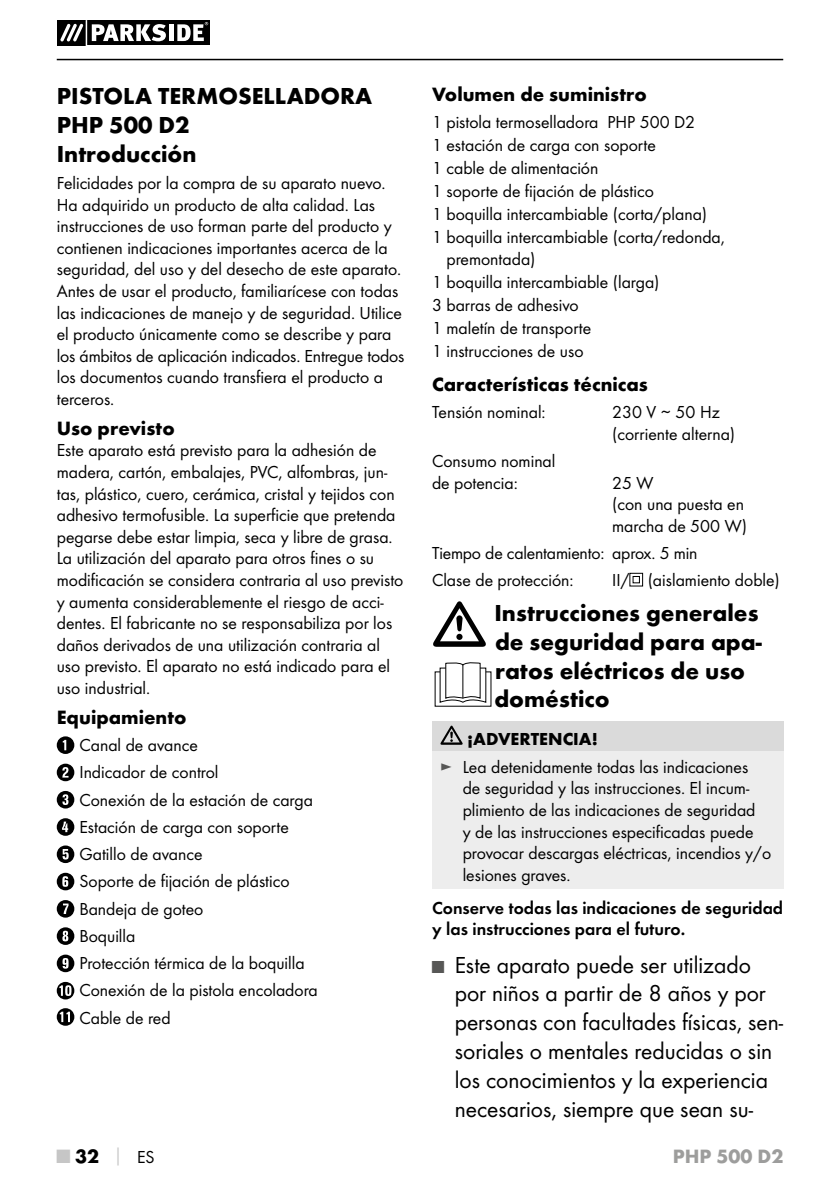
<style>
.page{position:relative;width:840px;height:1191px;background:#fff}
.page>*{position:absolute;margin:0;border:0;box-sizing:border-box;transform-origin:0 0}
.t1{font:24px/28.8px "Futura Boo";color:#000}
.t2{font:700 24px/28.8px "Futura";color:#000}
.t3{font:700 20px "Futura";color:#000}
.t4{font:700 20px "Futura";color:#9d9d9c}
.t5{font:18px/21.6px "Futura Boo";color:#000}
.t6{font:18px/21.6px "Futura Dem";color:#000}
.t7{font:700 18px "Futura";color:#000}
.s1{color:#575756}
.s2{font-size:18px;color:#575756}
.s3{color:#c6c6c6}
.s4{font-size:18px;color:#c6c6c6}
.s5{font-family:"Futura Boo";font-weight:400;font-size:18px}
</style>
<div class="page">
<hr style="left:57px;top:59px;width:725px;height:1px;background:#000">
<svg style="left:57px;top:21px;width:152px;height:24px"></svg>
<svg style="left:57px;top:736px;width:17px;height:18px"></svg>
<svg style="left:57px;top:763px;width:17px;height:18px"></svg>
<svg style="left:57px;top:791px;width:17px;height:17px"></svg>
<svg style="left:57px;top:818px;width:17px;height:17px"></svg>
<svg style="left:57px;top:845px;width:17px;height:18px"></svg>
<svg style="left:57px;top:872px;width:17px;height:18px"></svg>
<svg style="left:57px;top:900px;width:17px;height:17px"></svg>
<svg style="left:57px;top:927px;width:17px;height:18px"></svg>
<svg style="left:57px;top:954px;width:17px;height:18px"></svg>
<svg style="left:57px;top:982px;width:17px;height:17px"></svg>
<svg style="left:57px;top:1008px;width:17px;height:17px"></svg>
<svg style="left:629px;top:573px;width:13px;height:13px"></svg>
<div style="left:432px;top:721px;width:350px;height:30px;background:#dadada"></div>
<div style="left:432px;top:751px;width:350px;height:137px;background:#ededed"></div>
<svg style="left:440px;top:725px;width:22px;height:20px"></svg>
<svg style="left:433px;top:601px;width:52px;height:46px"></svg>
<svg style="left:439px;top:662px;width:47px;height:41px"></svg>
<hr style="left:462px;top:665px;width:1px;height:33px;background:#000">
<h1 class="t2" style="left:57px;top:81px;width:317px">PISTOLA TERMOSELLADORA<br>PHP 500 D2<br>Introducción</h1>
<p class="t5" style="left:57px;top:172px;width:349px">Felicidades por la compra de su aparato nuevo.<br>Ha adquirido un producto de alta calidad. Las instrucciones de uso forman parte del producto y contienen indicaciones importantes acerca de la seguridad, del uso y del desecho de este aparato.<br>Antes de usar el producto, familiarícese con todas las indicaciones de manejo y de seguridad. Utilice el producto únicamente como se describe y para los ámbitos de aplicación indicados. Entregue todos los documentos cuando transfiera el producto a terceros.</p>
<p class="t3" style="left:57px;top:415px;width:119px">Uso previsto</p>
<p class="t5" style="left:57px;top:439px;width:348px">Este aparato está previsto para la adhesión de madera, cartón, embalajes, PVC, alfombras, jun&shy;tas, plástico, cuero, cerámica, cristal y tejidos con adhesivo termofusible. La superficie que pretenda pegarse debe estar limpia, seca y libre de grasa.<br>La utilización del aparato para otros fines o su modificación se considera contraria al uso previsto y aumenta considerablemente el riesgo de acci&shy;dentes. El fabricante no se responsabiliza por los daños derivados de una utilización contraria al uso previsto. El aparato no está indicado para el uso industrial.</p>
<p class="t3" style="left:57px;top:704px;width:131px">Equipamiento</p>
<p class="t5" style="left:79px;top:731px;width:240px;line-height:27.2px">Canal de avance<br>Indicador de control<br>Conexión de la estación de carga<br>Estación de carga con soporte<br>Gatillo de avance<br>Soporte de fijación de plástico<br>Bandeja de goteo<br>Boquilla<br>Protección térmica de la boquilla<br>Conexión de la pistola encoladora<br>Cable de red</p>
<p class="t3" style="left:432px;top:82px;width:216px">Volumen de suministro</p>
<p class="t5" style="left:432px;top:111px;width:264px">1 pistola termoselladora PHP 500 D2</p>
<p class="t5" style="left:432px;top:134px;width:225px">1 estación de carga con soporte</p>
<p class="t5" style="left:432px;top:157px;width:168px">1 cable de alimentación</p>
<p class="t5" style="left:432px;top:180px;width:223px">1 soporte de fijación de plástico</p>
<p class="t5" style="left:432px;top:203px;width:276px">1 boquilla intercambiable (corta/plana)</p>
<p class="t5" style="left:432px;top:226px;width:294px">1 boquilla intercambiable (corta/redonda,</p>
<p class="t5" style="left:446px;top:248px;width:90px">premontada)</p>
<p class="t5" style="left:432px;top:271px;width:229px">1 boquilla intercambiable (larga)</p>
<p class="t5" style="left:432px;top:294px;width:148px">3 barras de adhesivo</p>
<p class="t5" style="left:432px;top:317px;width:161px">1 maletín de transporte</p>
<p class="t5" style="left:432px;top:340px;width:153px">1 instrucciones de uso</p>
<p class="t3" style="left:432px;top:372px;width:217px">Características técnicas</p>
<p class="t5" style="left:432px;top:401px;width:115px">Tensión nominal:</p>
<p class="t5" style="left:612px;top:401px;width:124px">230 V ∼ 50 Hz (corriente alterna)</p>
<p class="t5" style="left:432px;top:450px;width:125px">Consumo nominal de potencia:</p>
<p class="t5" style="left:612px;top:472px;width:136px">25 W<br>(con una puesta en marcha de 500 W)</p>
<p class="t5" style="left:432px;top:539px;width:267px;line-height:27.2px">Tiempo de calentamiento: aprox. 5 min<br>Clase de protección:</p>
<p class="t5" style="left:612px;top:569px;width:169px">II/ (aislamiento doble)</p>
<h1 class="t2" style="left:494px;top:598px;width:269px">Instrucciones generales de seguridad para apa&shy;ratos eléctricos de uso doméstico</h1>
<p class="t7" style="left:467px;top:727px;width:132px">¡ADVERTENCIA!</p>
<p class="t5" style="left:462px;top:756px;width:310px;text-indent:-23px"><span class="s1">►</span> Lea detenidamente todas las indicaciones<br>de seguridad y las instrucciones. El incum&shy;plimiento de las indicaciones de seguridad<br>y de las instrucciones especificadas puede provocar descargas eléctricas, incendios y/o lesiones graves.</p>
<p class="t6" style="left:432px;top:896px;width:352px">Conserve todas las indicaciones de seguridad y las instrucciones para el futuro.</p>
<h1 class="t1" style="left:454px;top:950px;width:330px;text-indent:-23px"><span class="s2">■</span> Este aparato puede ser utilizado por niños a partir de 8 años y por personas con facultades físicas, sen&shy;soriales o mentales reducidas o sin los conocimientos y la experiencia necesarios, siempre que sean su-</h1>
<p class="t3" style="left:57px;top:1143px;width:99px"><span class="s3">■</span> 32 <span class="s4">│</span> <span class="s5">ES</span></p>
<p class="t4" style="left:672px;top:1143px;width:112px">PHP 500 D2</p>
</div>
